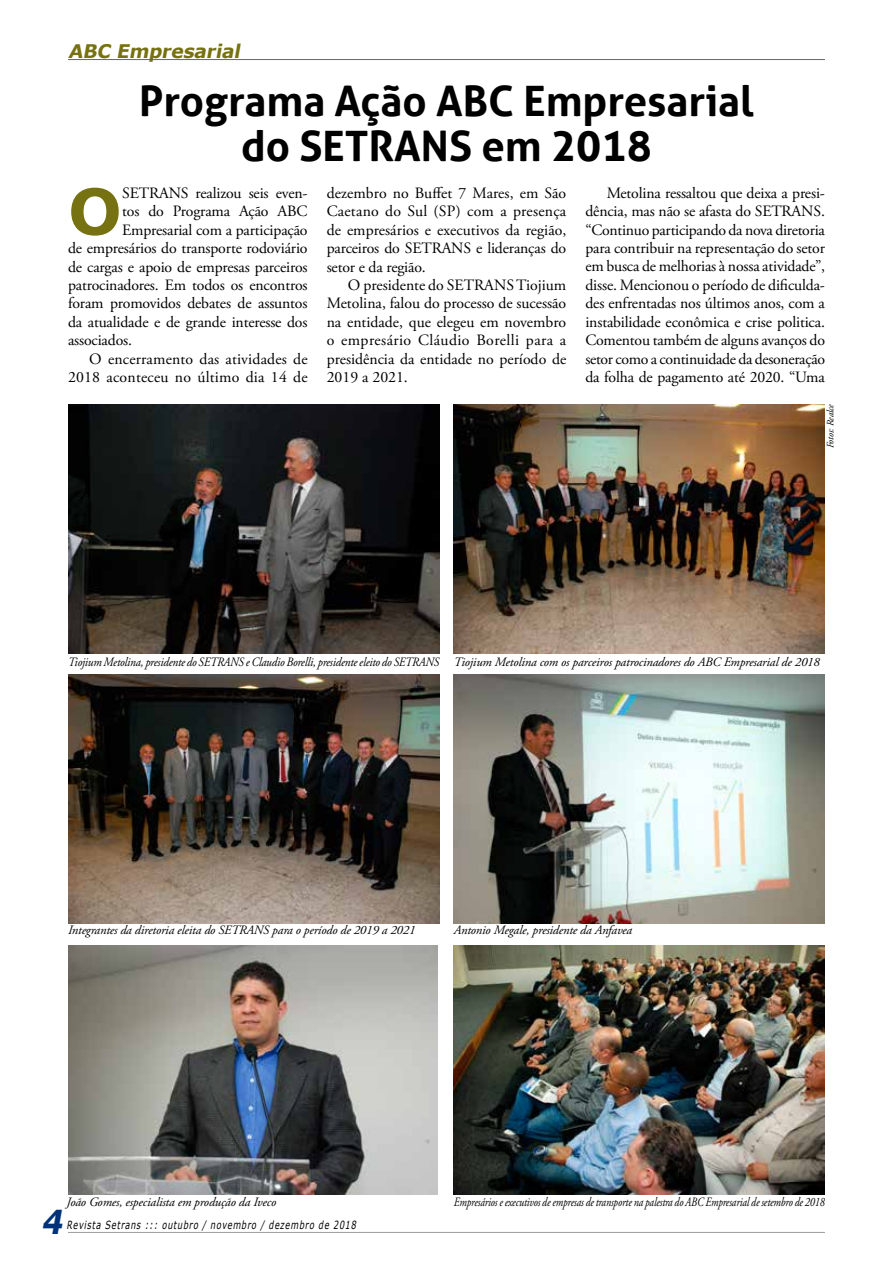
<style>
.page{position:relative;width:893px;height:1263px;background:#fff}
.page>*{position:absolute;margin:0;border:0;box-sizing:border-box;transform-origin:0 0}
.t1{font:700 63.3px "Verdana";color:#767111}
.t2{font:700 42px/45px "Aller";color:#000;text-align:center}
.t3{font:italic 700 33px "Verdana";color:#003279;scale:.9 1}
.t4{font:italic 700 18.75px "Verdana";color:#767111}
.t5{font:15.75px/18.5px "Adobe Garamond Pro";letter-spacing:-.01em;color:#000;text-align:justify}
.t6{font:15.75px "Adobe Garamond Pro";letter-spacing:.01em;color:#000}
.t7{font:15.75px "Adobe Garamond Pro";letter-spacing:.015em;color:#000}
.t8{font:italic 12.75px "Adobe Garamond Pro";letter-spacing:-.01em;color:#000;scale:.9 1}
.t9{font:italic 12.75px "Adobe Garamond Pro";letter-spacing:-.01em;color:#000}
.t10{font:italic 12.75px "Adobe Garamond Pro";letter-spacing:-.01em;color:#000;scale:.8 1}
.t11{font:italic 11.25px "Verdana";color:#000;scale:.71 1}
.t12{font:italic 9.75px "Adobe Garamond Pro";color:#000}
</style>
<div class="page">
<hr style="left:68px;top:1232px;width:757px;height:1px;background:#9c9ba0">
<hr style="left:68px;top:59px;width:757px;height:1px;background:#67676b">
<img style="left:454px;top:946px;width:371px;height:249px">
<img style="left:454px;top:674px;width:371px;height:250px">
<img style="left:68px;top:946px;width:370px;height:249px">
<img style="left:454px;top:404px;width:371px;height:249px">
<img style="left:68px;top:674px;width:371px;height:250px">
<img style="left:68px;top:404px;width:371px;height:249px">
<p class="t4" style="left:68px;top:37px;width:178px">ABC Empresarial</p>
<h2 class="t2" style="left:139px;top:78px;width:616px">Programa Ação ABC Empresarial do SETRANS em 2018</h2>
<p class="t5" style="left:327px;top:184px;width:241px">dezembro no Buffet 7 Mares, em São Caetano do Sul (SP) com a presença de empresários e executivos da região, parceiros do SETRANS e lideranças do setor e da região.</p>
<p class="t5" style="left:327px;top:276px;width:241px;text-indent:21px">O presidente do SETRANS Tiojium Metolina, falou do processo de sucessão na entidade, que elegeu em novembro o empresário Cláudio Borelli para a presidência da entidade no período de 2019 a 2021.</p>
<p class="t5" style="left:585px;top:184px;width:241px;text-indent:21px">Metolina ressaltou que deixa a presi&shy;dência, mas não se afasta do SETRANS. “Continuo participando da nova diretoria para contribuir na representação do setor em busca de melhorias à nossa atividade”, disse. Mencionou o período de dificulda&shy;des enfrentadas nos últimos anos, com a instabilidade econômica e crise politica.<br>Comentou também de alguns avanços do setor como a continuidade da desoneração da folha de pagamento até 2020. “Uma</p>
<h1 class="t1" style="left:68px;top:167px;width:55px">O</h1>
<p class="t5" style="left:122px;top:184px;width:187px">SETRANS realizou seis even-</p>
<p class="t5" style="left:122px;top:203px;width:187px">tos do Programa Ação ABC</p>
<p class="t5" style="left:122px;top:221px;width:187px">Empresarial com a participação</p>
<p class="t5" style="left:68px;top:239px;width:241px">de empresários do transporte rodoviário</p>
<p class="t5" style="left:68px;top:258px;width:241px">de cargas e apoio de empresas parceiros</p>
<p class="t5" style="left:68px;top:276px;width:241px">patrocinadores. Em todos os encontros</p>
<p class="t5" style="left:68px;top:295px;width:241px">foram promovidos debates de assuntos</p>
<p class="t5" style="left:68px;top:313px;width:241px">da atualidade e de grande interesse dos</p>
<p class="t5" style="left:68px;top:332px;width:66px">associados.</p>
<p class="t6" style="left:89px;top:349px;width:220px">O encerramento das atividades de</p>
<p class="t7" style="left:68px;top:368px;width:241px">2018 aconteceu no último dia 14 de</p>
<p class="t12" style="left:824px;top:448px;width:46px;rotate:-90deg">Fotos: Realce</p>
<p class="t8" style="left:68px;top:654px;width:837px">Tiojium Metolina, presidente do SETRANS e Claudio Borelli, presidente eleito do SETRANS Tiojium Metolina com os parceiros patrocinadores do ABC Empresarial de 2018</p>
<p class="t9" style="left:68px;top:923px;width:349px">Integrantes da diretoria eleita do SETRANS para o período de 2019 a 2021</p>
<p class="t9" style="left:454px;top:923px;width:180px">Antonio Megale, presidente da Anfavea</p>
<p class="t9" style="left:67px;top:1194px;width:211px">João Gomes, especialista em produção da Iveco</p>
<p class="t10" style="left:454px;top:1194px;width:465px">Empresários e executivos de empresas de transporte na palestra do ABC Empresarial de setembro de 2018</p>
<h3 class="t3" style="left:41px;top:1198px;width:34px">4</h3>
<p class="t11" style="left:67px;top:1217px;width:413px">Revista Setrans ::: outubro / novembro / dezembro de 2018</p>
</div>
